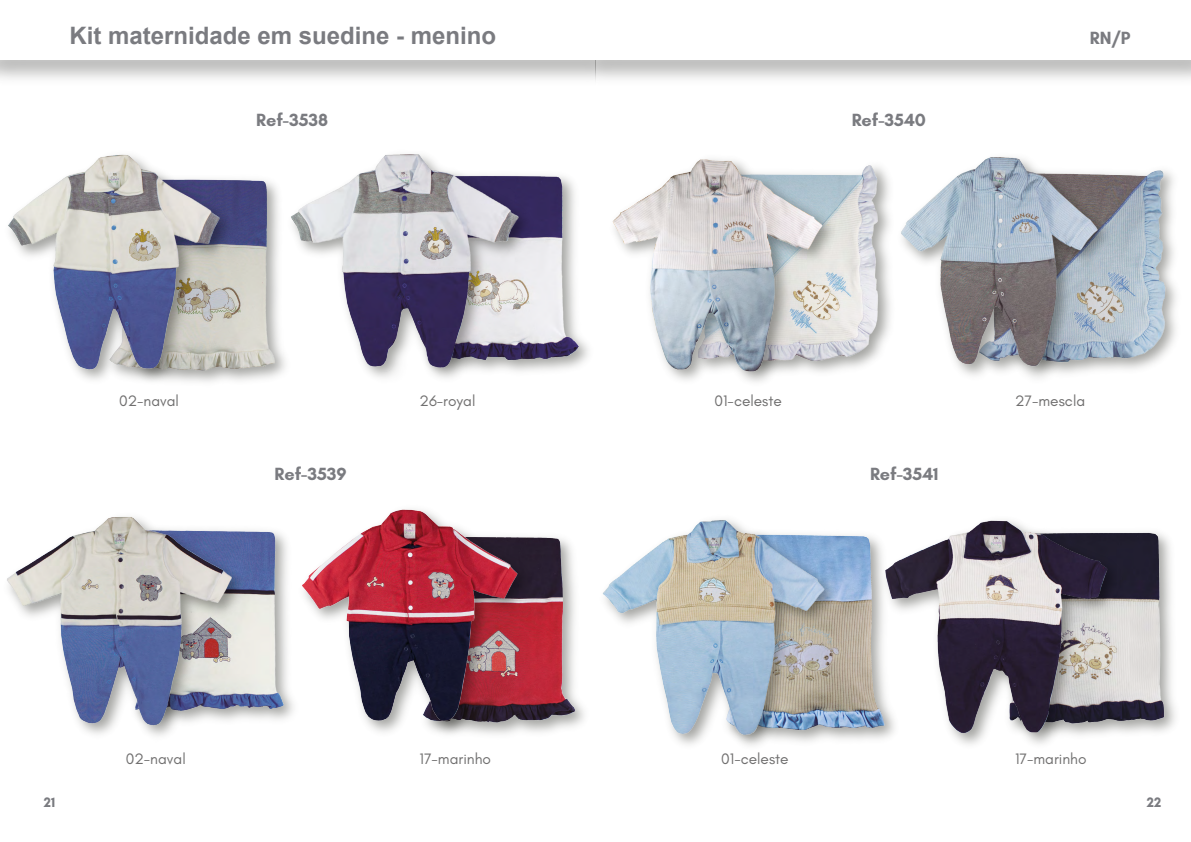
<style>
.page{position:relative;width:1191px;height:842px;background:#fff}
.page>*{position:absolute;margin:0;border:0;box-sizing:border-box;transform-origin:0 0}
.t1{font:700 24px "Arial";color:#7a7b80}
.t2{font:700 18px "Glacial Indifference";color:#7a7b80}
.t3{font:15.5px "Glacial Indifference";color:#706f6f}
.t4{font:700 14px "Glacial Indifference";color:#7a7b80}
</style>
<div class="page">
<img style="left:240px;top:180px;width:41px;height:201px">
<img style="left:229px;top:180px;width:11px;height:201px">
<img style="left:8px;top:154px;width:221px;height:228px">
<img style="left:539px;top:175px;width:50px;height:196px">
<img style="left:281px;top:175px;width:258px;height:198px">
<img style="left:282px;top:154px;width:249px;height:224px">
<img style="left:538px;top:537px;width:47px;height:196px">
<img style="left:252px;top:530px;width:27px;height:190px">
<img style="left:240px;top:530px;width:12px;height:189px">
<img style="left:7px;top:516px;width:233px;height:220px">
<img style="left:533px;top:537px;width:5px;height:196px">
<img style="left:279px;top:509px;width:254px;height:225px">
<img style="left:1122px;top:170px;width:54px;height:200px">
<img style="left:1127px;top:532px;width:49px;height:201px">
<img style="left:1121px;top:532px;width:6px;height:201px">
<img style="left:907px;top:520px;width:214px;height:225px">
<img style="left:898px;top:557px;width:9px;height:53px">
<img style="left:844px;top:535px;width:54px;height:205px">
<img style="left:602px;top:519px;width:240px;height:227px">
<img style="left:843px;top:165px;width:31px;height:204px">
<img style="left:836px;top:174px;width:7px;height:196px">
<img style="left:612px;top:159px;width:224px;height:223px">
<img style="left:874px;top:157px;width:248px;height:221px">
<h1 class="t1" style="left:69px;top:19px;width:428px">Kit maternidade em suedine - menino</h1>
<p class="t2" style="left:256px;top:109px;width:74px">Ref-3538</p>
<p class="t3" style="left:119px;top:392px;width:61px">02-naval</p>
<p class="t3" style="left:419px;top:392px;width:57px">26-royal</p>
<p class="t2" style="left:274px;top:463px;width:74px">Ref-3539</p>
<p class="t4" style="left:44px;top:794px;width:13px">21</p>
<p class="t3" style="left:126px;top:750px;width:61px">02-naval</p>
<p class="t3" style="left:419px;top:750px;width:73px">17-marinho</p>
<p class="t2" style="left:851px;top:109px;width:76px">Ref-3540</p>
<p class="t2" style="left:1089px;top:26px;width:42px">RN/P</p>
<p class="t3" style="left:714px;top:392px;width:69px">01-celeste</p>
<p class="t3" style="left:1015px;top:392px;width:72px">27-mescla</p>
<p class="t2" style="left:870px;top:463px;width:70px">Ref-3541</p>
<p class="t3" style="left:721px;top:750px;width:69px">01-celeste</p>
<p class="t3" style="left:1015px;top:750px;width:73px">17-marinho</p>
<p class="t4" style="left:1147px;top:794px;width:16px">22</p>
</div>
